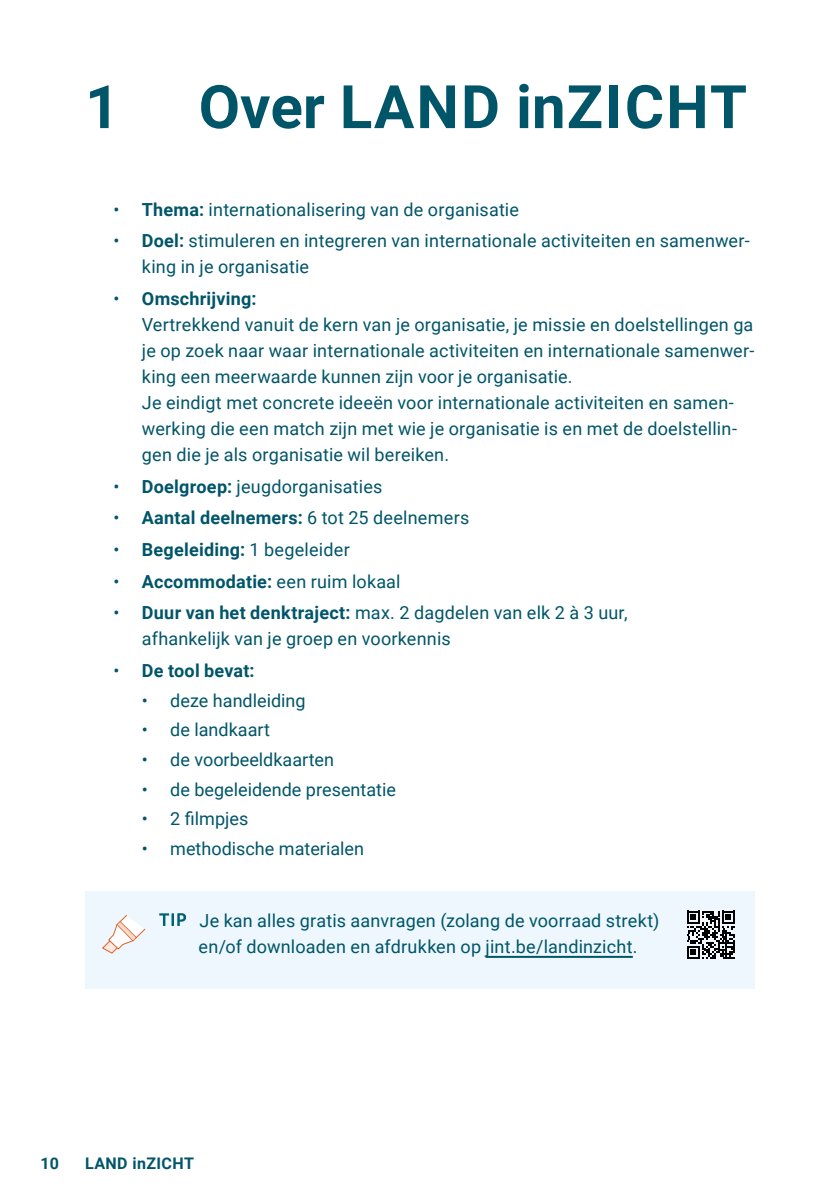
<style>
.page{position:relative;width:840px;height:1191px;background:#fff}
.page>*{position:absolute;margin:0;border:0;box-sizing:border-box;transform-origin:0 0}
.t1{font:700 60px "Roboto";letter-spacing:.025em;color:#005569}
.t2{font:18px/26px "Roboto";letter-spacing:.01em;color:#005569}
.t3{font:700 18px "Roboto";letter-spacing:.01em;color:#005569}
.t4{font:700 16px "Roboto";letter-spacing:.025em;color:#005569}
.s1{font-weight:700}
.s2{font-weight:400}
</style>
<div class="page">
<div style="left:85px;top:891px;width:669px;height:97px;background:#edf7fd"></div>
<hr style="left:485px;top:956px;width:147px;height:2px;background:#005569">
<svg style="left:102px;top:915px;width:44px;height:39px"></svg>
<svg style="left:159px;top:913px;width:27px;height:13px"></svg>
<svg style="left:687px;top:910px;width:47px;height:49px"></svg>
<h1 class="t1" style="left:85px;top:65px;width:36px">1</h1>
<h1 class="t1" style="left:198px;top:65px;width:549px">Over LAND inZICHT</h1>
<p class="t2" style="left:113px;top:195px;width:407px">• <span class="s1">Thema:</span> internationalisering van de organisatie</p>
<p class="t2" style="left:142px;top:227px;width:609px;text-indent:-28px">• <span class="s1">Doel:</span> stimuleren en integreren van internationale activiteiten en samenwer&shy;king in je organisatie</p>
<p class="t2" style="left:142px;top:285px;width:613px;text-indent:-28px">• <span class="s1">Omschrijving:<br></span>Vertrekkend vanuit de kern van je organisatie, je missie en doelstellingen ga je op zoek naar waar internationale activiteiten en internationale samenwer&shy;king een meerwaarde kunnen zijn voor je organisatie.<br>Je eindigt met concrete ideeën voor internationale activiteiten en samen&shy;werking die een match zijn met wie je organisatie is en met de doelstellin&shy;gen die je als organisatie wil bereiken.</p>
<p class="t2" style="left:113px;top:472px;width:270px">• <span class="s1">Doelgroep:</span> jeugdorganisaties</p>
<p class="t2" style="left:113px;top:504px;width:357px">• <span class="s1">Aantal deelnemers:</span> 6 tot 25 deelnemers</p>
<p class="t2" style="left:113px;top:536px;width:238px">• <span class="s1">Begeleiding:</span> 1 begeleider</p>
<p class="t2" style="left:113px;top:567px;width:288px">• <span class="s1">Accommodatie:</span> een ruim lokaal</p>
<p class="t2" style="left:142px;top:599px;width:487px;text-indent:-28px">• <span class="s1">Duur van het denktraject:</span> max. 2 dagdelen van elk 2 à 3 uur, afhankelijk van je groep en voorkennis</p>
<p class="t3" style="left:113px;top:658px;width:143px"><span class="s2">•</span> De tool bevat:</p>
<p class="t2" style="left:142px;top:686px;width:165px">• deze handleiding</p>
<p class="t2" style="left:142px;top:716px;width:129px">• de landkaart</p>
<p class="t2" style="left:142px;top:746px;width:193px">• de voorbeeldkaarten</p>
<p class="t2" style="left:142px;top:775px;width:255px">• de begeleidende presentatie</p>
<p class="t2" style="left:142px;top:805px;width:108px">• 2 filmpjes</p>
<p class="t2" style="left:142px;top:835px;width:223px">• methodische materialen</p>
<p class="t2" style="left:198px;top:906px;width:462px">Je kan alles gratis aanvragen (zolang de voorraad strekt) en/of downloaden en afdrukken op jint.be/landinzicht.</p>
<p class="t4" style="left:41px;top:1152px;width:20px">10</p>
<p class="t4" style="left:85px;top:1152px;width:110px">LAND inZICHT</p>
</div>
